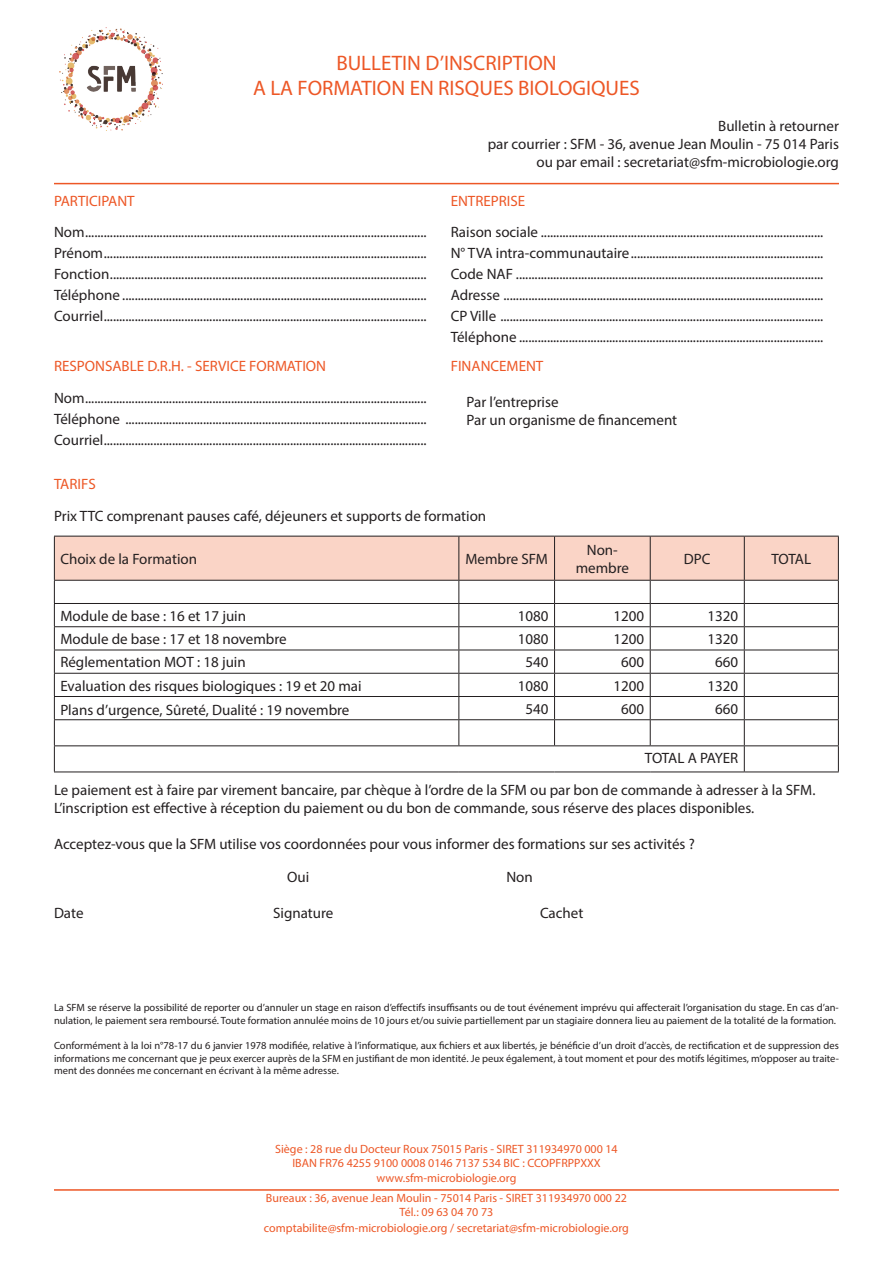
<style>
.page{position:relative;width:893px;height:1263px;background:#fff}
.page>*{position:absolute;margin:0;border:0;box-sizing:border-box;transform-origin:0 0}
.t1{font:21px/25.2px "Myriad Pro";color:#ed5726;text-align:center}
.t2{font:15px/21px "Myriad Pro";color:#231f20;text-align:justify}
.t3{font:15px "Myriad Pro";color:#ed5726}
.t4{font:12px/14.4px "Myriad Pro";color:#ed5726;text-align:center}
.t5{font:10.5px/12.6px "Myriad Pro";color:#231f20}
</style>
<div class="page">
<svg style="left:54px;top:536px;width:785px;height:235px"></svg>
<hr style="left:54px;top:771px;width:405px;height:1px;background:#231f20">
<hr style="left:459px;top:771px;width:96px;height:1px;background:#231f20">
<hr style="left:555px;top:771px;width:95px;height:1px;background:#231f20">
<hr style="left:650px;top:771px;width:94px;height:1px;background:#231f20">
<hr style="left:744px;top:771px;width:95px;height:1px;background:#231f20">
<img style="left:60px;top:27px;width:102px;height:103px">
<hr style="left:54px;top:1189px;width:785px;height:2px;background:#ed5726">
<hr style="left:54px;top:183px;width:785px;height:1px;background:#ed5726">
<h1 class="t1" style="left:253px;top:50px;width:388px">BULLETIN D’INSCRIPTION<br>A LA FORMATION EN RISQUES BIOLOGIQUES</h1>
<p class="t2" style="left:488px;top:117px;width:353px;line-height:18px;text-align:right">Bulletin à retourner<br>par courrier : SFM - 36, avenue Jean Moulin - 75 014 Paris ou par email : secretariat@sfm-microbiologie.org</p>
<p class="t3" style="left:54px;top:191px;width:82px">PARTICIPANT</p>
<p class="t2" style="left:54px;top:222px;width:374px">Nom..............................................................................................................<br>Prénom........................................................................................................<br>Fonction......................................................................................................<br>Téléphone ..................................................................................................<br>Courriel........................................................................................................</p>
<p class="t3" style="left:54px;top:357px;width:274px">RESPONSABLE D.R.H. - SERVICE FORMATION</p>
<p class="t2" style="left:54px;top:387px;width:374px">Nom..............................................................................................................<br>Téléphone .................................................................................................<br>Courriel........................................................................................................</p>
<p class="t3" style="left:451px;top:191px;width:76px">ENTREPRISE</p>
<p class="t2" style="left:451px;top:222px;width:374px">Raison sociale ...........................................................................................<br>N° TVA intra-communautaire..............................................................<br>Code NAF ...................................................................................................<br>Adresse .......................................................................................................<br>CP Ville ........................................................................................................<br>Téléphone ..................................................................................................</p>
<p class="t3" style="left:451px;top:357px;width:94px">FINANCEMENT</p>
<p class="t2" style="left:467px;top:393px;width:212px;line-height:18px">Par l’entreprise<br>Par un organisme de financement</p>
<p class="t3" style="left:54px;top:475px;width:43px">TARIFS</p>
<p class="t2" style="left:54px;top:505px;width:434px">Prix TTC comprenant pauses café, déjeuners et supports de formation</p>
<p class="t2" style="left:60px;top:548px;width:138px">Choix de la Formation</p>
<p class="t2" style="left:465px;top:548px;width:84px">Membre SFM</p>
<p class="t2" style="left:576px;top:540px;width:55px;line-height:18px;text-align:center">Non&shy;membre</p>
<p class="t2" style="left:684px;top:548px;width:28px">DPC</p>
<p class="t2" style="left:771px;top:548px;width:41px">TOTAL</p>
<p class="t2" style="left:60px;top:605px;width:187px">Module de base : 16 et 17 juin</p>
<p class="t2" style="left:518px;top:605px;width:32px">1080</p>
<p class="t2" style="left:613px;top:605px;width:32px">1200</p>
<p class="t2" style="left:707px;top:605px;width:32px">1320</p>
<p class="t2" style="left:60px;top:628px;width:228px">Module de base : 17 et 18 novembre</p>
<p class="t2" style="left:518px;top:628px;width:32px">1080</p>
<p class="t2" style="left:613px;top:628px;width:32px">1200</p>
<p class="t2" style="left:707px;top:628px;width:32px">1320</p>
<p class="t2" style="left:60px;top:651px;width:187px">Réglementation MOT : 18 juin</p>
<p class="t2" style="left:525px;top:651px;width:25px">540</p>
<p class="t2" style="left:621px;top:651px;width:25px">600</p>
<p class="t2" style="left:715px;top:651px;width:25px">660</p>
<p class="t2" style="left:60px;top:675px;width:303px">Evaluation des risques biologiques : 19 et 20 mai</p>
<p class="t2" style="left:518px;top:675px;width:32px">1080</p>
<p class="t2" style="left:613px;top:675px;width:32px">1200</p>
<p class="t2" style="left:707px;top:675px;width:32px">1320</p>
<p class="t2" style="left:60px;top:699px;width:291px">Plans d’urgence, Sûreté, Dualité : 19 novembre</p>
<p class="t2" style="left:525px;top:698px;width:25px">540</p>
<p class="t2" style="left:621px;top:698px;width:25px">600</p>
<p class="t2" style="left:715px;top:698px;width:25px">660</p>
<p class="t2" style="left:54px;top:742px;width:763px;line-height:32.1px;text-indent:591px">TOTAL A PAYER<br>Le paiement est à faire par virement bancaire, par chèque à l’ordre de la SFM ou par bon de commande à adresser à la SFM.</p>
<p class="t2" style="left:54px;top:797px;width:702px">L’inscription est effective à réception du paiement ou du bon de commande, sous réserve des places disponibles.</p>
<p class="t2" style="left:287px;top:828px;width:409px;line-height:32.4px;text-indent:-233px">Acceptez-vous que la SFM utilise vos coordonnées pour vous informer des formations sur ses activités ?<br>Oui</p>
<p class="t2" style="left:506px;top:866px;width:28px">Non</p>
<p class="t2" style="left:54px;top:902px;width:31px">Date</p>
<p class="t2" style="left:273px;top:902px;width:62px">Signature</p>
<p class="t2" style="left:540px;top:902px;width:45px">Cachet</p>
<p class="t5" style="left:54px;top:1001px;width:786px">La SFM se réserve la possibilité de reporter ou d’annuler un stage en raison d’effectifs insuffisants ou de tout événement imprévu qui affecterait l’organisation du stage. En cas d’an&shy;nulation, le paiement sera remboursé. Toute formation annulée moins de 10 jours et/ou suivie partiellement par un stagiaire donnera lieu au paiement de la totalité de la formation.</p>
<p class="t5" style="left:54px;top:1039px;width:786px;text-align:justify">Conformément à la loi n°78-17 du 6 janvier 1978 modifiée, relative à l’informatique, aux fichiers et aux libertés, je bénéficie d’un droit d’accès, de rectification et de suppression des informations me concernant que je peux exercer auprès de la SFM en justifiant de mon identité. Je peux également, à tout moment et pour des motifs légitimes, m’opposer au traite&shy;ment des données me concernant en écrivant à la même adresse.</p>
<p class="t4" style="left:275px;top:1141px;width:344px">Siège : 28 rue du Docteur Roux 75015 Paris - SIRET 311934970 000 14<br>IBAN FR76 4255 9100 0008 0146 7137 534 BIC : CCOPFRPPXXX www.sfm-microbiologie.org</p>
<p class="t4" style="left:266px;top:1190px;width:363px">Bureaux : 36, avenue Jean Moulin - 75014 Paris - SIRET 311934970 000 22<br>Tél.: 09 63 04 70 73</p>
<p class="t4" style="left:264px;top:1221px;width:366px">comptabilite@sfm-microbiologie.org / secretariat@sfm-microbiologie.org</p>
</div>
